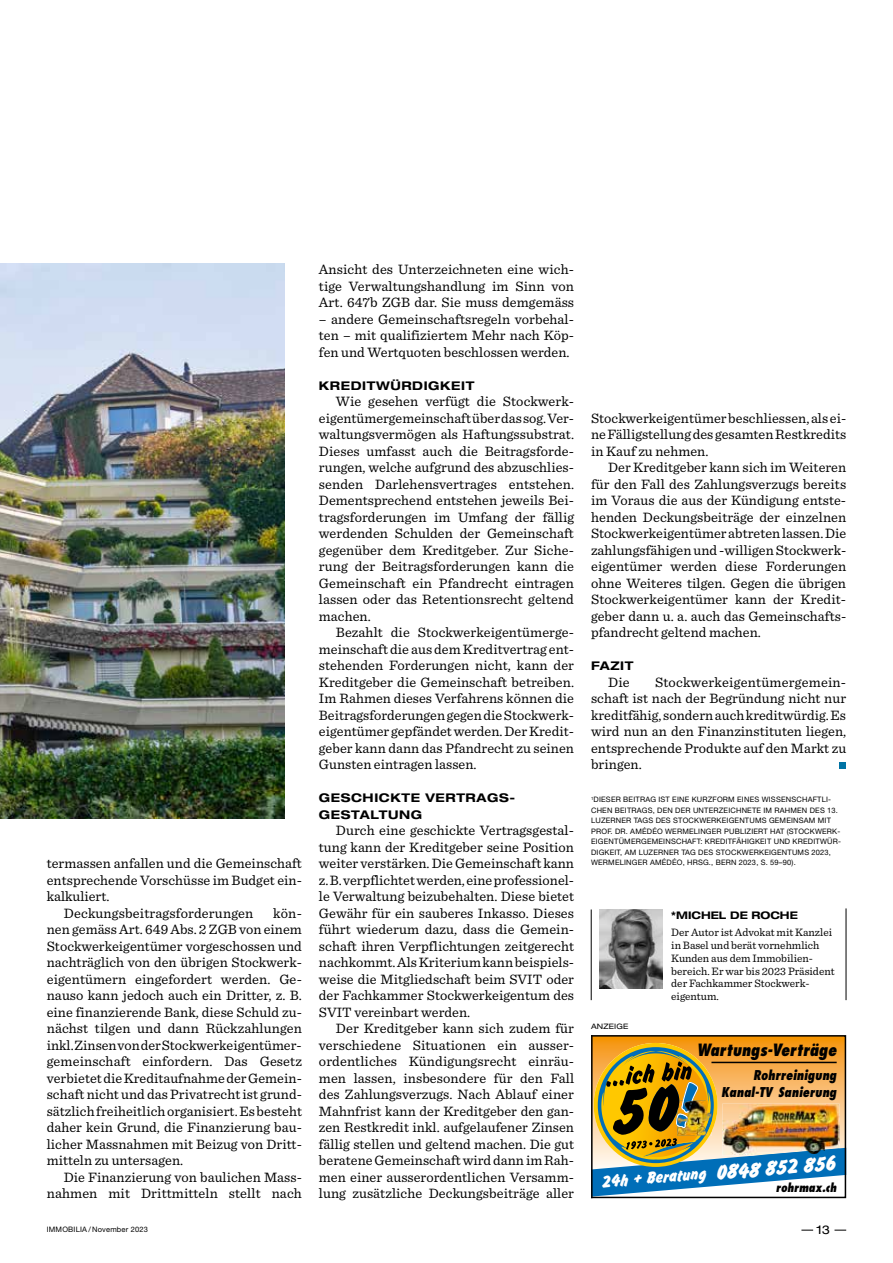
<style>
.page{position:relative;width:893px;height:1263px;background:#fff}
.page>*{position:absolute;margin:0;border:0;box-sizing:border-box;transform-origin:0 0}
.t1{font:23.1px "Okay D";color:#fff}
.t2{font:18.75px "Okay D";color:#fff}
.t3{font:italic 800 condensed 16.5px "Futura Std";color:#000}
.t4{font:14.25px/16.5px "Sentinel";letter-spacing:.005em;color:#000;text-align:justify}
.t5{font:italic 800 condensed 13.2px/17.7px "Futura Std";color:#000;text-align:right;scale:.96 1}
.t6{font:700 expanded 12px/16.5px "Helvetica Neue LT Std";letter-spacing:.05em;color:#000}
.t7{font:italic 800 condensed 12px "Futura Std";color:#000}
.t8{font:expanded 12px "Helvetica Neue LT Std";color:#000}
.t9{font:11.25px/12.8px "Sentinel";color:#000}
.t10{font:700 expanded 10.5px "Helvetica Neue LT Std";color:#000}
.t11{font:7.5px/10.5px "Helvetica Neue LT Std";letter-spacing:.025em;color:#000}
.t12{font:expanded 7.5px "Helvetica Neue LT Std";letter-spacing:.025em;color:#000}
</style>
<div class="page">
<svg style="left:801px;top:1230px;width:12px;height:1px"></svg>
<svg style="left:834px;top:1230px;width:12px;height:1px"></svg>
<img style="left:593px;top:1035px;width:253px;height:163px">
<hr style="left:591px;top:1035px;width:2px;height:163px;background:#000">
<svg style="left:840px;top:763px;width:6px;height:6px"></svg>
<img style="left:0;top:264px;width:285px;height:555px">
<hr style="left:591px;top:909px;width:1px;height:91px;background:#000">
<hr style="left:846px;top:908px;width:1px;height:92px;background:#000">
<img style="left:599px;top:909px;width:64px;height:79px">
<p class="t4" style="left:47px;top:854px;width:257px">termassen anfallen und die Gemeinschaft</p>
<p class="t4" style="left:47px;top:871px;width:257px">entsprechende Vorschüsse im Budget ein-</p>
<p class="t4" style="left:47px;top:887px;width:64px">kalkuliert.</p>
<p class="t4" style="left:64px;top:904px;width:191px">Deckungsbeitragsforderungen</p>
<p class="t4" style="left:47px;top:904px;width:257px;text-indent:226px">kön&shy;nen gemäss Art. 649 Abs. 2 ZGB von einem Stockwerkeigentümer vorgeschossen und nachträglich von den übrigen Stockwerk&shy;eigentümern eingefordert werden. Ge&shy;nauso kann jedoch auch ein Dritter, z. B. eine finanzierende Bank, diese Schuld zu&shy;nächst tilgen und dann Rückzahlungen inkl. Zinsen von der Stockwerkeigentümer&shy;gemeinschaft einfordern. Das Gesetz verbietet die Kreditaufnahme der Gemein&shy;schaft nicht und das Privatrecht ist grund&shy;sätzlich freiheitlich organisiert. Es besteht daher kein Grund, die Finanzierung bau&shy;licher Massnahmen mit Beizug von Dritt&shy;mitteln zu untersagen.</p>
<p class="t4" style="left:47px;top:1168px;width:257px;text-align:right">Die Finanzierung von baulichen Mass&shy;nahmen mit Drittmitteln stellt nach</p>
<p class="t4" style="left:319px;top:260px;width:257px">Ansicht des Unterzeichneten eine wich&shy;tige Verwaltungshandlung im Sinn von Art. 647b ZGB dar. Sie muss demgemäss</p>
<p class="t4" style="left:319px;top:310px;width:257px">– andere Gemeinschaftsregeln vorbehal&shy;ten – mit qualifiziertem Mehr nach Köp&shy;fen und Wertquoten beschlossen werden.</p>
<p class="t6" style="left:319px;top:377px;width:157px">KREDITWÜRDIGKEIT</p>
<p class="t4" style="left:319px;top:392px;width:257px;text-indent:17px">Wie gesehen verfügt die Stockwerk&shy;eigentümergemeinschaft über das sog. Ver&shy;waltungsvermögen als Haftungssubstrat.<br>Dieses umfasst auch die Beitragsforde&shy;rungen, welche aufgrund des abzuschlies&shy;senden Darlehensvertrages entstehen.<br>Dementsprechend entstehen jeweils Bei&shy;tragsforderungen im Umfang der fällig werdenden Schulden der Gemeinschaft gegenüber dem Kreditgeber. Zur Siche&shy;rung der Beitragsforderungen kann die Gemeinschaft ein Pfandrecht eintragen lassen oder das Retentionsrecht geltend machen.</p>
<p class="t4" style="left:319px;top:623px;width:257px;text-indent:17px">Bezahlt die Stockwerkeigentümerge&shy;meinschaft die aus dem Kreditvertrag ent&shy;stehenden Forderungen nicht, kann der Kreditgeber die Gemeinschaft betreiben.<br>Im Rahmen dieses Verfahrens können die Beitragsforderungen gegen die Stockwerk&shy;eigentümer gepfändet werden. Der Kredit&shy;geber kann dann das Pfandrecht zu seinen Gunsten eintragen lassen.</p>
<p class="t6" style="left:319px;top:789px;width:198px">GESCHICKTE VERTRAGS-<br>GESTALTUNG</p>
<p class="t4" style="left:319px;top:821px;width:257px;text-indent:17px">Durch eine geschickte Vertragsgestal&shy;tung kann der Kreditgeber seine Position weiter verstärken. Die Gemeinschaft kann z. B. verpflichtet werden, eine professionel&shy;le Verwaltung beizubehalten. Diese bietet Gewähr für ein sauberes Inkasso. Dieses führt wiederum dazu, dass die Gemein&shy;schaft ihren Verpflichtungen zeitgerecht nachkommt. Als Kriterium kann beispiels&shy;weise die Mitgliedschaft beim SVIT oder der Fachkammer Stockwerkeigentum des SVIT vereinbart werden.</p>
<p class="t4" style="left:319px;top:1019px;width:257px;text-indent:17px">Der Kreditgeber kann sich zudem für verschiedene Situationen ein ausser&shy;ordentliches Kündigungsrecht einräu&shy;men lassen, insbesondere für den Fall des Zahlungsverzugs. Nach Ablauf einer Mahnfrist kann der Kreditgeber den gan&shy;zen Restkredit inkl. aufgelaufener Zinsen fällig stellen und geltend machen. Die gut beratene Gemeinschaft wird dann im Rah&shy;men einer ausserordentlichen Versamm&shy;lung zusätzliche Deckungsbeiträge aller</p>
<p class="t4" style="left:591px;top:409px;width:257px">Stockwerkeigentümer beschliessen, als ei&shy;ne Fälligstellung des gesamten Restkredits in Kauf zu nehmen.</p>
<p class="t4" style="left:591px;top:458px;width:257px;text-indent:17px">Der Kreditgeber kann sich im Weiteren für den Fall des Zahlungsverzugs bereits im Voraus die aus der Kündigung entste&shy;henden Deckungsbeiträge der einzelnen Stockwerkeigentümer abtreten lassen. Die zahlungsfähigen und -willigen Stockwerk&shy;eigentümer werden diese Forderungen ohne Weiteres tilgen. Gegen die übrigen Stockwerkeigentümer kann der Kredit&shy;geber dann u. a. auch das Gemeinschafts&shy;pfandrecht geltend machen.</p>
<p class="t6" style="left:591px;top:657px;width:44px">FAZIT</p>
<p class="t4" style="left:608px;top:673px;width:23px">Die</p>
<p class="t4" style="left:591px;top:673px;width:257px;text-indent:64px">Stockwerkeigentümergemein&shy;schaft ist nach der Begründung nicht nur kreditfähig, sondern auch kreditwürdig. Es wird nun an den Finanzinstituten liegen, entsprechende Produkte auf den Markt zu bringen.</p>
<p class="t11" style="left:591px;top:794px;width:251px"><sup>1</sup>DIESER BEITRAG IST EINE KURZFORM EINES WISSENSCHAFTLI-CHEN BEITRAGS, DEN DER UNTERZEICHNETE IM RAHMEN DES 13.<br>LUZERNER TAGS DES STOCKWERKEIGENTUMS GEMEINSAM MIT PROF. DR. AMÉDÉO WERMELINGER PUBLIZIERT HAT (STOCKWERK-EIGENTÜMERGEMEINSCHAFT: KREDITFÄHIGKEIT UND KREDITWÜR-DIGKEIT, AM LUZERNER TAG DES STOCKWERKEIGENTUMS 2023, WERMELINGER AMÉDÉO, HRSG., BERN 2023, S. 59–90).</p>
<p class="t12" style="left:591px;top:1022px;width:39px">ANZEIGE</p>
<p class="t10" style="left:671px;top:909px;width:128px">*MICHEL DE ROCHE</p>
<p class="t9" style="left:671px;top:925px;width:165px">Der Autor ist Advokat mit Kanzlei in Basel und berät vornehmlich<br>Kunden aus dem Immobilien&shy;bereich. Er war bis 2023 Präsident der Fachkammer Stockwerk&shy;eigentum.</p>
<p class="t3" style="left:697px;top:1040px;width:141px">Wartungs-Verträge</p>
<p class="t5" style="left:721px;top:1066px;width:122px">Rohrreinigung<br>Kanal-TV Sanierung</p>
<h2 class="t2" style="left:601px;top:1170px;width:106px;rotate:-5deg">24h + Beratung</h2>
<h1 class="t1" style="left:715px;top:1158px;width:122px;rotate:-5deg">0848 852 856</h1>
<p class="t7" style="left:776px;top:1180px;width:62px">rohrmax.ch</p>
<p class="t11" style="left:47px;top:1224px;width:103px">IMMOBILIA / November 2023</p>
<p class="t8" style="left:817px;top:1222px;width:15px">13</p>
</div>
